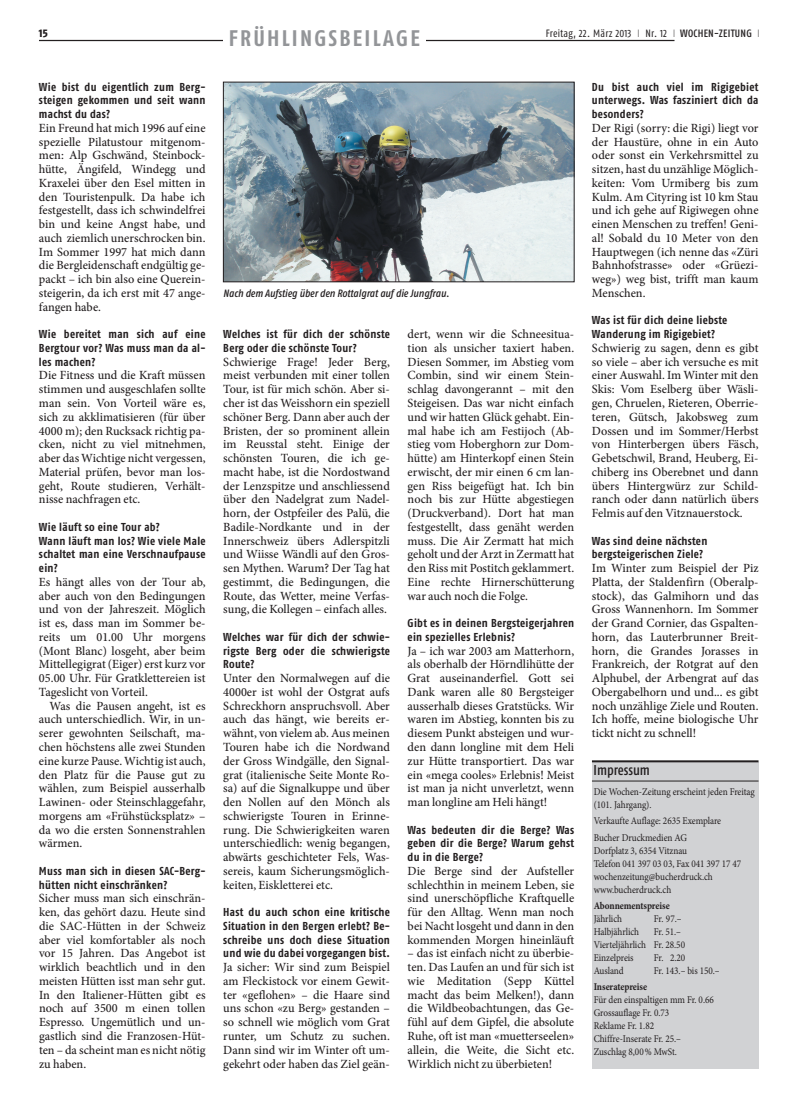
<style>
.page{position:relative;width:794px;height:1117px;background:#fff}
.page>*{position:absolute;margin:0;border:0;box-sizing:border-box;transform-origin:0 0}
.t1{font:22.5px "Fago Co Bold Lf";letter-spacing:.1em;color:#939598}
.t2{font:14.25px "Fago Co Med";color:#231f20}
.t3{font:500 12.5px/13.8px "Minion Pro";color:#231f20;text-align:justify}
.t4{font:11.5px/13.8px "Fago Co Bold Tf";letter-spacing:.025em;color:#231f20;text-align:justify}
.t5{font:11.25px "Fago Co Exb Lf";color:#231f20}
.t6{font:italic 10.62px "Fago Co Med Lf";color:#231f20}
.t7{font:10.62px "Fago Co Regular Lf";letter-spacing:.02em;color:#231f20}
.t8{font:10.38px/12.9px "Minion Pro";letter-spacing:-.005em;color:#231f20;scale:.89 1}
.t9{font:700 10.38px "Minion Pro";letter-spacing:-.01em;color:#231f20;scale:.89 1}
.s1{font-family:"Fago Co Regular Caps"}
.s2{font-family:"Fago Co Med Tf"}
</style>
<div class="page">
<hr style="left:39px;top:40px;width:635px;height:1px;background:#231f20">
<div style="left:223px;top:28px;width:202px;height:28px;background:#fff"></div>
<img style="left:225px;top:84px;width:347px;height:196px">
<div style="left:223px;top:82px;width:351px;height:200px;border:1px solid #231f20"></div>
<div style="left:592px;top:762px;width:166px;height:306px;background:#d1d2d4"></div>
<hr style="left:592px;top:760px;width:166px;height:2px;background:#231f20">
<hr style="left:592px;top:780px;width:166px;height:1px;background:#231f20">
<h1 class="t1" style="left:229px;top:30px;width:193px">FRÜHLINGSBEILAGE</h1>
<p class="t5" style="left:39px;top:26px;width:10px">15</p>
<p class="t7" style="left:546px;top:27px;width:215px">Freitag, 22. März 2013 <span class="s1">I</span> Nr. 12 <span class="s1">I</span> <span class="s2">WOCHEN-ZEITUNG</span> <span class="s1">I</span></p>
<p class="t4" style="left:39px;top:80px;width:168px">Wie bist du eigentlich zum Berg&shy;steigen gekommen und seit wann machst du das?</p>
<p class="t3" style="left:39px;top:122px;width:168px">Ein Freund hat mich 1996 auf eine spezielle Pilatustour mitgenom&shy;men: Alp Gschwänd, Steinbock&shy;hütte, Ängifeld, Windegg und Kraxelei über den Esel mitten in den Touristenpulk. Da habe ich festgestellt, dass ich schwindelfrei bin und keine Angst habe, und auch ziemlich unerschrocken bin.<br>Im Sommer 1997 hat mich dann die Bergleidenschaft endgültig ge&shy;packt – ich bin also eine Querein&shy;steigerin, da ich erst mit 47 ange&shy;fangen habe.</p>
<p class="t4" style="left:39px;top:328px;width:168px">Wie bereitet man sich auf eine Bergtour vor? Was muss man da al&shy;les machen?</p>
<p class="t3" style="left:39px;top:369px;width:168px">Die Fitness und die Kraft müssen stimmen und ausgeschlafen sollte man sein. Von Vorteil wäre es, sich zu akklimatisieren (für über 4000 m); den Rucksack richtig pa&shy;cken, nicht zu viel mitnehmen, aber das Wichtige nicht vergessen, Material prüfen, bevor man los&shy;geht, Route studieren, Verhält&shy;nisse nachfragen etc.</p>
<p class="t4" style="left:39px;top:520px;width:168px;text-align:left">Wie läuft so eine Tour ab?<br>Wann läuft man los? Wie viele Male schaltet man eine Verschnaufpause ein?</p>
<p class="t3" style="left:39px;top:576px;width:168px">Es hängt alles von der Tour ab, aber auch von den Bedingungen und von der Jahreszeit. Möglich ist es, dass man im Sommer be&shy;reits um 01.00 Uhr morgens (Mont Blanc) losgeht, aber beim Mittellegigrat (Eiger) erst kurz vor 05.00 Uhr. Für Gratklettereien ist Tageslicht von Vorteil.</p>
<p class="t3" style="left:39px;top:699px;width:168px;text-indent:11px">Was die Pausen angeht, ist es auch unterschiedlich. Wir, in un&shy;serer gewohnten Seilschaft, ma&shy;chen höchstens alle zwei Stunden eine kurze Pause. Wichtig ist auch, den Platz für die Pause gut zu wählen, zum Beispiel ausserhalb Lawinen- oder Steinschlaggefahr, morgens am «Frühstücksplatz» – da wo die ersten Sonnenstrahlen wärmen.</p>
<p class="t4" style="left:39px;top:864px;width:168px">Muss man sich in diesen SAC-Berg&shy;hütten nicht einschränken?</p>
<p class="t3" style="left:39px;top:892px;width:168px">Sicher muss man sich einschrän&shy;ken, das gehört dazu. Heute sind die SAC-Hütten in der Schweiz aber viel komfortabler als noch vor 15 Jahren. Das Angebot ist wirklich beachtlich und in den meisten Hütten isst man sehr gut.<br>In den Italiener-Hütten gibt es noch auf 3500 m einen tollen Espresso. Ungemütlich und un&shy;gastlich sind die Franzosen-Hüt&shy;ten – da scheint man es nicht nötig zu haben.</p>
<p class="t6" style="left:223px;top:289px;width:227px">Nach dem Aufstieg über den Rottalgrat auf die Jungfrau.</p>
<p class="t4" style="left:223px;top:328px;width:168px">Welches ist für dich der schönste<br>Berg oder die schönste Tour?</p>
<p class="t3" style="left:223px;top:356px;width:168px">Schwierige Frage! Jeder Berg, meist verbunden mit einer tollen Tour, ist für mich schön. Aber si&shy;cher ist das Weisshorn ein speziell schöner Berg. Dann aber auch der Bristen, der so prominent allein im Reusstal steht. Einige der schönsten Touren, die ich ge&shy;macht habe, ist die Nordostwand der Lenzspitze und anschliessend über den Nadelgrat zum Nadel&shy;horn, der Ostpfeiler des Palü, die Badile-Nordkante und in der Innerschweiz übers Adlerspitzli und Wiisse Wändli auf den Gros&shy;sen Mythen. Warum? Der Tag hat gestimmt, die Bedingungen, die Route, das Wetter, meine Verfas&shy;sung, die Kollegen – einfach alles.</p>
<p class="t4" style="left:223px;top:630px;width:168px">Welches war für dich der schwie&shy;rigste Berg oder die schwierigste Route?</p>
<p class="t3" style="left:223px;top:672px;width:168px">Unter den Normalwegen auf die 4000er ist wohl der Ostgrat aufs Schreckhorn anspruchsvoll. Aber auch das hängt, wie bereits er&shy;wähnt, von vielem ab. Aus meinen Touren habe ich die Nordwand der Gross Windgälle, den Signal&shy;grat (italienische Seite Monte Ro&shy;sa) auf die Signalkuppe und über den Nollen auf den Mönch als schwierigste Touren in Erinne&shy;rung. Die Schwierigkeiten waren unterschiedlich: wenig begangen, abwärts geschichteter Fels, Was&shy;sereis, kaum Sicherungsmöglich&shy;keiten, Eiskletterei etc.</p>
<p class="t4" style="left:223px;top:905px;width:168px">Hast du auch schon eine kritische Situation in den Bergen erlebt? Be&shy;schreibe uns doch diese Situation und wie du dabei vorgegangen bist.</p>
<p class="t3" style="left:223px;top:961px;width:168px">Ja sicher: Wir sind zum Beispiel am Fleckistock vor einem Gewit&shy;ter «geflohen» – die Haare sind uns schon «zu Berg» gestanden – so schnell wie möglich vom Grat runter, um Schutz zu suchen.<br>Dann sind wir im Winter oft um&shy;gekehrt oder haben das Ziel geän-</p>
<p class="t3" style="left:407px;top:328px;width:168px">dert, wenn wir die Schneesitua&shy;tion als unsicher taxiert haben.<br>Diesen Sommer, im Abstieg vom Combin, sind wir einem Stein&shy;schlag davongerannt – mit den Steigeisen. Das war nicht einfach und wir hatten Glück gehabt. Ein&shy;mal habe ich am Festijoch (Ab&shy;stieg vom Hoberghorn zur Dom&shy;hütte) am Hinterkopf einen Stein erwischt, der mir einen 6 cm lan&shy;gen Riss beigefügt hat. Ich bin noch bis zur Hütte abgestiegen (Druckverband). Dort hat man festgestellt, dass genäht werden muss. Die Air Zermatt hat mich geholt und der Arzt in Zermatt hat den Riss mit Postitch geklammert.<br>Eine rechte Hirnerschütterung war auch noch die Folge.</p>
<p class="t4" style="left:407px;top:617px;width:168px">Gibt es in deinen Bergsteigerjahren ein spezielles Erlebnis?</p>
<p class="t3" style="left:407px;top:644px;width:168px">Ja – ich war 2003 am Matterhorn, als oberhalb der Hörndlihütte der Grat auseinanderfiel. Gott sei Dank waren alle 80 Bergsteiger ausserhalb dieses Gratstücks. Wir waren im Abstieg, konnten bis zu diesem Punkt absteigen und wur&shy;den dann longline mit dem Heli zur Hütte transportiert. Das war ein «mega cooles» Erlebnis! Meist ist man ja nicht unverletzt, wenn man longline am Heli hängt!</p>
<p class="t4" style="left:407px;top:823px;width:168px">Was bedeuten dir die Berge? Was geben dir die Berge? Warum gehst du in die Berge?</p>
<p class="t3" style="left:407px;top:864px;width:168px">Die Berge sind der Aufsteller schlechthin in meinem Leben, sie sind unerschöpfliche Kraftquelle für den Alltag. Wenn man noch bei Nacht losgeht und dann in den kommenden Morgen hineinläuft</p>
<p class="t3" style="left:407px;top:947px;width:168px">– das ist einfach nicht zu überbie&shy;ten. Das Laufen an und für sich ist wie Meditation (Sepp Küttel macht das beim Melken!), dann die Wildbeobachtungen, das Ge&shy;fühl auf dem Gipfel, die absolute Ruhe, oft ist man «muetterseelen» allein, die Weite, die Sicht etc.<br>Wirklich nicht zu überbieten!</p>
<p class="t4" style="left:592px;top:80px;width:168px">Du bist auch viel im Rigigebiet unterwegs. Was fasziniert dich da besonders?</p>
<p class="t3" style="left:592px;top:122px;width:168px">Der Rigi (sorry: die Rigi) liegt vor der Haustüre, ohne in ein Auto oder sonst ein Verkehrsmittel zu sitzen, hast du unzählige Möglich&shy;keiten: Vom Urmiberg bis zum Kulm. Am Cityring ist 10 km Stau und ich gehe auf Rigiwegen ohne einen Menschen zu treffen! Geni&shy;al! Sobald du 10 Meter von den Hauptwegen (ich nenne das «Züri Bahnhofstrasse» oder «Grüezi&shy;weg») weg bist, trifft man kaum Menschen.</p>
<p class="t4" style="left:592px;top:314px;width:137px">Was ist für dich deine liebste<br>Wanderung im Rigigebiet?</p>
<p class="t3" style="left:592px;top:342px;width:168px">Schwierig zu sagen, denn es gibt so viele – aber ich versuche es mit einer Auswahl. Im Winter mit den Skis: Vom Eselberg über Wäsli&shy;gen, Chruelen, Rieteren, Oberrie&shy;teren, Gütsch, Jakobsweg zum Dossen und im Sommer/Herbst von Hinterbergen übers Fäsch, Gebetschwil, Brand, Heuberg, Ei&shy;chiberg ins Oberebnet und dann übers Hintergwürz zur Schild&shy;ranch oder dann natürlich übers Felmis auf den Vitznauerstock.</p>
<p class="t4" style="left:592px;top:534px;width:117px">Was sind deine nächsten bergsteigerischen Ziele?</p>
<p class="t3" style="left:592px;top:562px;width:168px">Im Winter zum Beispiel der Piz Platta, der Staldenfirn (Oberalp&shy;stock), das Galmihorn und das Gross Wannenhorn. Im Sommer der Grand Cornier, das Gspalten&shy;horn, das Lauterbrunner Breit&shy;horn, die Grandes Jorasses in Frankreich, der Rotgrat auf den Alphubel, der Arbengrat auf das Obergabelhorn und und... es gibt noch unzählige Ziele und Routen.<br>Ich hoffe, meine biologische Uhr tickt nicht zu schnell!</p>
<p class="t2" style="left:593px;top:762px;width:58px">Impressum</p>
<p class="t8" style="left:593px;top:785px;width:183px">Die Wochen-Zeitung erscheint jeden Freitag (101. Jahrgang).</p>
<p class="t8" style="left:593px;top:813px;width:145px;line-height:16.5px">Verkaufte Auflage: 2635 Exemplare<br>Bucher Druckmedien AG</p>
<p class="t8" style="left:593px;top:844px;width:167px">Dorfplatz 3, 6354 Vitznau<br>Telefon 041 397 03 03, Fax 041 397 17 47 wochenzeitung@bucherdruck.ch www.bucherdruck.ch</p>
<p class="t9" style="left:593px;top:899px;width:87px">Abonnementspreise</p>
<p class="t8" style="left:593px;top:912px;width:33px">Jährlich</p>
<p class="t8" style="left:654px;top:912px;width:32px">Fr. 97.–</p>
<p class="t8" style="left:593px;top:925px;width:53px">Halbjährlich</p>
<p class="t8" style="left:593px;top:925px;width:104px;text-indent:60px">Fr. 51.–<br>Vierteljährlich Fr. 28.50<br>Einzelpreis</p>
<p class="t8" style="left:654px;top:951px;width:37px">Fr. 2.20</p>
<p class="t8" style="left:593px;top:964px;width:35px">Ausland</p>
<p class="t8" style="left:654px;top:964px;width:75px">Fr. 143.– bis 150.–</p>
<p class="t9" style="left:593px;top:980px;width:61px">Inseratepreise</p>
<p class="t8" style="left:593px;top:994px;width:136px">Für den einspaltigen mm Fr. 0.66<br>Grossauflage Fr. 0.73<br>Reklame Fr. 1.82<br>Chiffre-Inserate Fr. 25.–<br>Zuschlag 8,00 % MwSt.</p>
</div>
